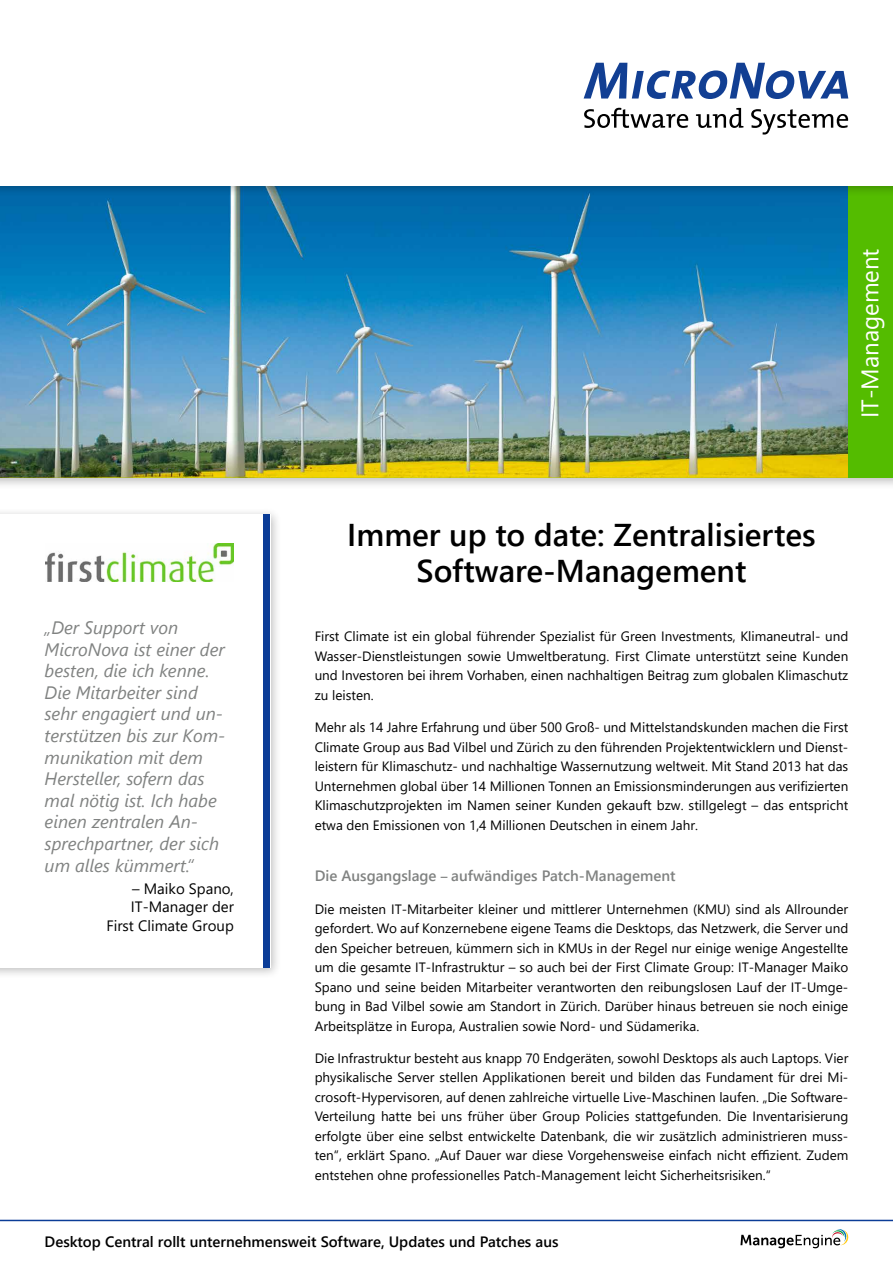
<style>
.page{position:relative;width:893px;height:1263px;background:#fff}
.page>*{position:absolute;margin:0;border:0;box-sizing:border-box;transform-origin:0 0}
.t1{font:600 31.5px/36px "Segoe UI";color:#000;text-align:center}
.t2{font:24px "Segoe UI";color:#fff}
.t3{font:italic 18px/21.6px "Segoe UI";color:#808281}
.t4{font:600 15px "Segoe UI";color:#000}
.t5{font:600 15px "Segoe UI";color:#808281}
.t6{font:15px/18.3px "Segoe UI";color:#000;text-align:right}
.t7{font:13.5px/19.5px "Segoe UI";color:#000;text-align:justify}
.s1{font-size:13.5px}
</style>
<div class="page">
<div style="left:0;top:179px;width:893px;height:311px;background:#000;opacity:.25"></div>
<img style="left:0;top:197px;width:848px;height:281px">
<svg style="left:0;top:1220px;width:893px;height:29px"></svg>
<div style="left:0;top:508px;width:282px;height:472px;background:#000;opacity:.25"></div>
<div style="left:0;top:514px;width:270px;height:453px;background:#fff"></div>
<div style="left:264px;top:514px;width:6px;height:453px;background:#0b3c97"></div>
<img style="left:45px;top:543px;width:188px;height:38px">
<div style="left:848px;top:185px;width:45px;height:293px;background:#54bc00"></div>
<div style="left:0;top:0;width:893px;height:197px;background:#000;opacity:.25"></div>
<div style="left:0;top:0;width:893px;height:185px;background:#fff"></div>
<svg style="left:584px;top:63px;width:264px;height:36px"></svg>
<svg style="left:584px;top:108px;width:104px;height:20px"></svg>
<svg style="left:696px;top:108px;width:47px;height:20px"></svg>
<svg style="left:751px;top:109px;width:97px;height:26px"></svg>
<h2 class="t2" style="left:847px;top:418px;width:171px;rotate:-90deg">IT-Management</h2>
<p class="t3" style="left:45px;top:614px;width:182px">„Der Support von<br>MicroNova ist einer der besten, die ich kenne.<br>Die Mitarbeiter sind sehr engagiert und un&shy;terstützen bis zur Kom&shy;munikation mit dem<br>Hersteller, sofern das mal nötig ist. Ich habe einen zentralen An&shy;sprechpartner, der sich um alles kümmert.“</p>
<p class="t6" style="left:106px;top:878px;width:129px">– Maiko Spano,<br>IT-Manager der<br>First Climate Group</p>
<h1 class="t1" style="left:347px;top:514px;width:470px">Immer up to date: Zentralisiertes<br>Software-Management</h1>
<p class="t7" style="left:315px;top:626px;width:535px">First Climate ist ein global führender Spezialist für Green Investments, Klimaneutral- und Wasser-Dienstleistungen sowie Umweltberatung. First Climate unterstützt seine Kunden und Investoren bei ihrem Vorhaben, einen nachhaltigen Beitrag zum globalen Klimaschutz zu leisten.</p>
<p class="t7" style="left:315px;top:716px;width:535px">Mehr als 14 Jahre Erfahrung und über 500 Groß- und Mittelstandskunden machen die First Climate Group aus Bad Vilbel und Zürich zu den führenden Projektentwicklern und Dienst&shy;leistern für Klimaschutz- und nachhaltige Wassernutzung weltweit. Mit Stand 2013 hat das Unternehmen global über 14 Millionen Tonnen an Emissionsminderungen aus verifizierten Klimaschutzprojekten im Namen seiner Kunden gekauft bzw. stillgelegt – das entspricht etwa den Emissionen von 1,4 Millionen Deutschen in einem Jahr.</p>
<p class="t5" style="left:315px;top:862px;width:363px">Die Ausgangslage <span class="s1">–</span> aufwändiges Patch-Management</p>
<p class="t7" style="left:315px;top:898px;width:535px">Die meisten IT-Mitarbeiter kleiner und mittlerer Unternehmen (KMU) sind als Allrounder gefordert. Wo auf Konzernebene eigene Teams die Desktops, das Netzwerk, die Server und den Speicher betreuen, kümmern sich in KMUs in der Regel nur einige wenige Angestellte um die gesamte IT-Infrastruktur – so auch bei der First Climate Group: IT-Manager Maiko Spano und seine beiden Mitarbeiter verantworten den reibungslosen Lauf der IT-Umge&shy;bung in Bad Vilbel sowie am Standort in Zürich. Darüber hinaus betreuen sie noch einige Arbeitsplätze in Europa, Australien sowie Nord- und Südamerika.</p>
<p class="t7" style="left:315px;top:1047px;width:535px">Die Infrastruktur besteht aus knapp 70 Endgeräten, sowohl Desktops als auch Laptops. Vier physikalische Server stellen Applikationen bereit und bilden das Fundament für drei Mi&shy;crosoft-Hypervisoren, auf denen zahlreiche virtuelle Live-Maschinen laufen. „Die Software-Verteilung hatte bei uns früher über Group Policies stattgefunden. Die Inventarisierung erfolgte über eine selbst entwickelte Datenbank, die wir zusätzlich administrieren muss&shy;ten“, erklärt Spano. „Auf Dauer war diese Vorgehensweise einfach nicht effizient. Zudem entstehen ohne professionelles Patch-Management leicht Sicherheitsrisiken.“</p>
<p class="t4" style="left:45px;top:1227px;width:515px">Desktop Central rollt unternehmensweit Software, Updates und Patches aus</p>
</div>
